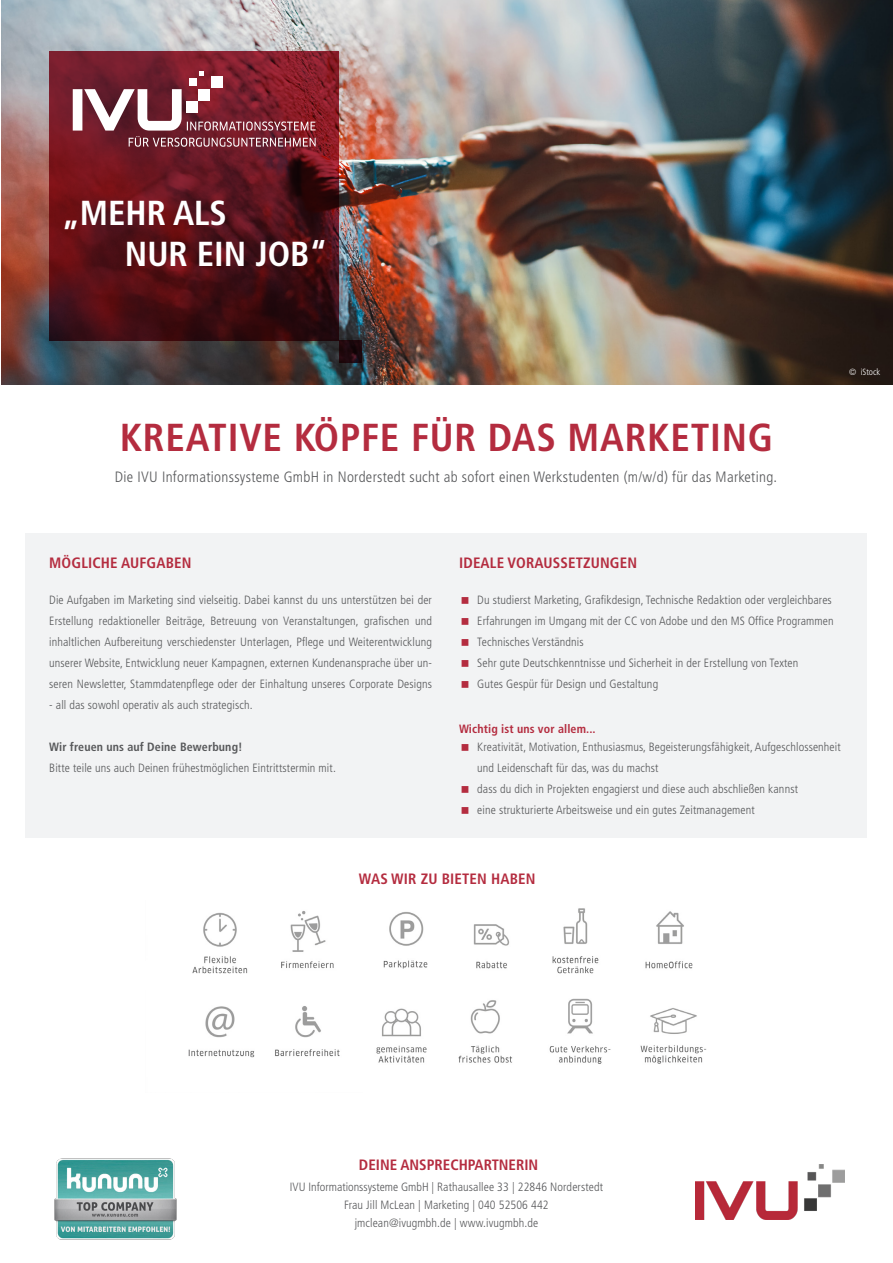
<style>
.page{position:relative;width:893px;height:1263px;background:#fff}
.page>*{position:absolute;margin:0;border:0;box-sizing:border-box;transform-origin:0 0}
.t1{font:700 condensed 39px "Frutiger LT Std";letter-spacing:.02em;color:#b42c3f}
.t2{font:700 condensed 34.65px "Frutiger LT Std";color:#fff}
.t3{font:300 condensed 15px "Frutiger LT Std";letter-spacing:.02em;color:#57585a}
.t4{font:700 condensed 15px "Frutiger LT Std";letter-spacing:.01em;color:#b42c3f}
.t5{font:300 condensed 12px/21px "Frutiger LT Std";letter-spacing:.01em;color:#57585a;text-align:justify}
.t6{font:700 condensed 12px "Frutiger LT Std";letter-spacing:.01em;color:#57585a}
.t7{font:700 condensed 12px "Frutiger LT Std";letter-spacing:.01em;color:#b42c3f}
.t8{font:300 condensed 9px "Frutiger LT Std";color:#fff}
</style>
<div class="page">
<img style="left:188px;top:911px;width:152px;height:147px">
<div style="left:26px;top:534px;width:841px;height:304px;background:#f2f3f4"></div>
<img style="left:1px;top:0;width:892px;height:385px">
<svg style="left:50px;top:51px;width:289px;height:289px;background:#5b131b"></svg>
<svg style="left:339px;top:340px;width:23px;height:23px"></svg>
<div style="left:211px;top:77px;width:11px;height:11px;background:#fff"></div>
<div style="left:189px;top:78px;width:8px;height:8px;background:#fff"></div>
<svg style="left:199px;top:71px;width:4px;height:4px"></svg>
<svg style="left:73px;top:89px;width:243px;height:58px"></svg>
<img style="left:54px;top:1158px;width:123px;height:82px">
<img style="left:696px;top:1164px;width:148px;height:56px">
<img style="left:383px;top:912px;width:45px;height:57px">
<img style="left:640px;top:1008px;width:67px;height:56px">
<img style="left:376px;top:998px;width:235px;height:66px">
<img style="left:473px;top:908px;width:220px;height:66px">
<p class="t2" style="left:62px;top:192px;width:167px">„MEHR ALS</p>
<p class="t2" style="left:125px;top:234px;width:204px">NUR EIN JOB“</p>
<p class="t1" style="left:120px;top:415px;width:655px">KREATIVE KÖPFE FÜR DAS MARKETING</p>
<p class="t3" style="left:115px;top:468px;width:664px">Die IVU Informationssysteme GmbH in Norderstedt sucht ab sofort einen Werkstudenten (m/w/d) für das Marketing.</p>
<p class="t8" style="left:849px;top:367px;width:33px">© iStock</p>
<p class="t4" style="left:49px;top:553px;width:144px">MÖGLICHE AUFGABEN</p>
<p class="t5" style="left:49px;top:590px;width:384px">Die Aufgaben im Marketing sind vielseitig. Dabei kannst du uns unterstützen bei der Erstellung redaktioneller Beiträge, Betreuung von Veranstaltungen, grafischen und inhaltlichen Aufbereitung verschiedenster Unterlagen, Pflege und Weiterentwicklung unserer Website, Entwicklung neuer Kampagnen, externen Kundenansprache über un&shy;seren Newsletter, Stammdatenpflege oder der Einhaltung unseres Corporate Designs</p>
<p class="t5" style="left:49px;top:695px;width:205px">- all das sowohl operativ als auch strategisch.</p>
<p class="t6" style="left:49px;top:740px;width:195px">Wir freuen uns auf Deine Bewerbung!</p>
<p class="t5" style="left:49px;top:758px;width:288px">Bitte teile uns auch Deinen frühestmöglichen Eintrittstermin mit.</p>
<p class="t4" style="left:459px;top:553px;width:180px">IDEALE VORAUSSETZUNGEN</p>
<p class="t5" style="left:477px;top:590px;width:356px">Du studierst Marketing, Grafikdesign, Technische Redaktion oder vergleichbares</p>
<p class="t5" style="left:477px;top:611px;width:358px">Erfahrungen im Umgang mit der CC von Adobe und den MS Office Programmen</p>
<p class="t5" style="left:477px;top:632px;width:108px">Technisches Verständnis</p>
<p class="t5" style="left:477px;top:653px;width:323px">Sehr gute Deutschkenntnisse und Sicherheit in der Erstellung von Texten</p>
<p class="t5" style="left:477px;top:674px;width:182px">Gutes Gespür für Design und Gestaltung</p>
<p class="t7" style="left:459px;top:721px;width:138px">Wichtig ist uns vor allem...</p>
<p class="t5" style="left:477px;top:737px;width:365px">Kreativität, Motivation, Enthusiasmus, Begeisterungsfähigkeit, Aufgeschlossenheit</p>
<p class="t5" style="left:477px;top:758px;width:183px">und Leidenschaft für das, was du machst</p>
<p class="t5" style="left:477px;top:779px;width:322px">dass du dich in Projekten engagierst und diese auch abschließen kannst</p>
<p class="t5" style="left:477px;top:800px;width:279px">eine strukturierte Arbeitsweise und ein gutes Zeitmanagement</p>
<p class="t4" style="left:359px;top:870px;width:178px">WAS WIR ZU BIETEN HABEN</p>
<p class="t4" style="left:359px;top:1155px;width:181px">DEINE ANSPRECHPARTNERIN</p>
<p class="t5" style="left:290px;top:1177px;width:315px">IVU Informationssysteme GmbH | Rathausallee 33 | 22846 Norderstedt</p>
<p class="t5" style="left:344px;top:1195px;width:206px">Frau Jill McLean | Marketing | 040 52506 442</p>
<p class="t5" style="left:355px;top:1213px;width:185px">jmclean@ivugmbh.de | www.ivugmbh.de</p>
</div>
